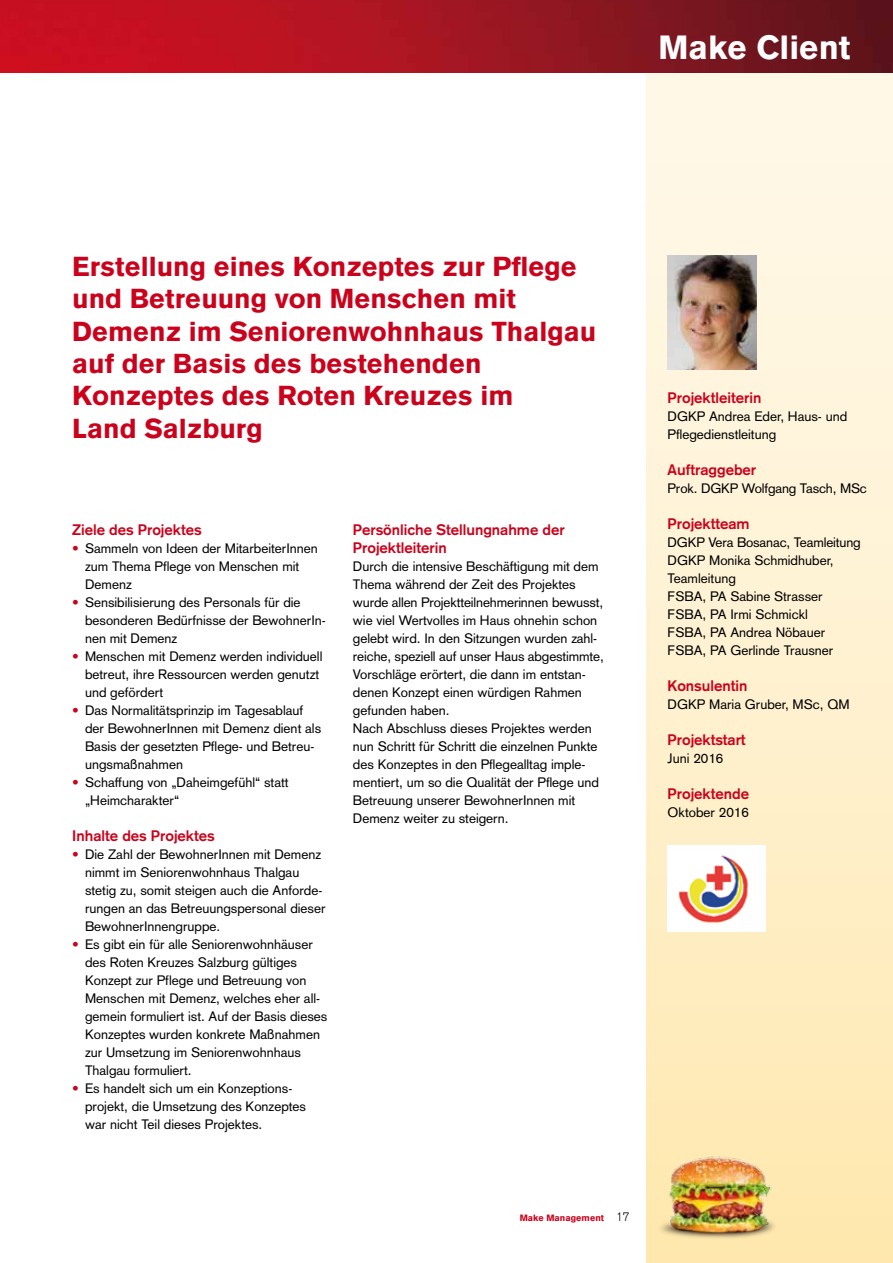
<style>
.page{position:relative;width:893px;height:1263px;background:#fff}
.page>*{position:absolute;margin:0;border:0;box-sizing:border-box;transform-origin:0 0}
.t1{font:900 33px "Akzidenz Grotesk";color:#fff}
.t2{font:900 27px/32.4px "Akzidenz Grotesk";color:#cb021b}
.t3{font:700 15px/18px "Akzidenz Grotesk";color:#cb021b}
.t4{font:13.5px/18px "Akzidenz Grotesk";color:#000}
.t5{font:900 9px "Akzidenz Grotesk";color:#cb021b}
.s1{color:#cb021b}
.s2{font-weight:300;font-size:12px;color:#000}
</style>
<div class="page">
<div style="left:646px;top:72px;width:247px;height:1191px;background:linear-gradient(to bottom,#fffaed,#ffe9b1)"></div>
<img style="left:0;top:0;width:893px;height:72px">
<img style="left:658px;top:1148px;width:121px;height:105px">
<img style="left:668px;top:255px;width:89px;height:115px">
<img style="left:668px;top:845px;width:97px;height:87px">
<h1 class="t1" style="left:658px;top:28px;width:193px">Make Client</h1>
<h2 class="t2" style="left:72px;top:250px;width:526px">Erstellung eines Konzeptes zur Pflege und Betreuung von Menschen mit<br>Demenz im Seniorenwohnhaus Thalgau auf der Basis des bestehenden<br>Konzeptes des Roten Kreuzes im<br>Land Salzburg</h2>
<p class="t3" style="left:72px;top:520px;width:131px">Ziele des Projektes</p>
<p class="t4" style="left:85px;top:539px;width:234px;text-indent:-13px"><span class="s1">•</span> Sammeln von Ideen der MitarbeiterInnen zum Thema Pflege von Menschen mit<br>Demenz</p>
<p class="t4" style="left:85px;top:593px;width:242px;text-indent:-13px"><span class="s1">•</span> Sensibilisierung des Personals für die besonderen Bedürfnisse der BewohnerIn&shy;nen mit Demenz</p>
<p class="t4" style="left:85px;top:647px;width:239px;text-indent:-13px"><span class="s1">•</span> Menschen mit Demenz werden individuell betreut, ihre Ressourcen werden genutzt und gefördert</p>
<p class="t4" style="left:85px;top:701px;width:238px;text-indent:-13px"><span class="s1">•</span> Das Normalitätsprinzip im Tagesablauf der BewohnerInnen mit Demenz dient als Basis der gesetzten Pflege- und Betreu&shy;ungsmaßnahmen</p>
<p class="t4" style="left:85px;top:773px;width:205px;text-indent:-13px"><span class="s1">•</span> Schaffung von „Daheimgefühl“ statt „Heimcharakter“</p>
<p class="t3" style="left:72px;top:826px;width:144px">Inhalte des Projektes</p>
<p class="t4" style="left:85px;top:845px;width:242px;text-indent:-13px"><span class="s1">•</span> Die Zahl der BewohnerInnen mit Demenz nimmt im Seniorenwohnhaus Thalgau stetig zu, somit steigen auch die Anforde&shy;rungen an das Betreuungspersonal dieser BewohnerInnengruppe.</p>
<p class="t4" style="left:85px;top:935px;width:244px;text-indent:-13px"><span class="s1">•</span> Es gibt ein für alle Seniorenwohnhäuser des Roten Kreuzes Salzburg gültiges Konzept zur Pflege und Betreuung von Menschen mit Demenz, welches eher all&shy;gemein formuliert ist. Auf der Basis dieses Konzeptes wurden konkrete Maßnahmen zur Umsetzung im Seniorenwohnhaus Thalgau formuliert.</p>
<p class="t4" style="left:85px;top:1079px;width:223px;text-indent:-13px"><span class="s1">•</span> Es handelt sich um ein Konzeptions&shy;projekt, die Umsetzung des Konzeptes war nicht Teil dieses Projektes.</p>
<p class="t3" style="left:353px;top:520px;width:213px">Persönliche Stellungnahme der<br>Projektleiterin</p>
<p class="t4" style="left:353px;top:557px;width:252px">Durch die intensive Beschäftigung mit dem Thema während der Zeit des Projektes wurde allen Projektteilnehmerinnen bewusst, wie viel Wertvolles im Haus ohnehin schon gelebt wird. In den Sitzungen wurden zahl&shy;reiche, speziell auf unser Haus abgestimmte, Vorschläge erörtert, die dann im entstan&shy;denen Konzept einen würdigen Rahmen gefunden haben.<br>Nach Abschluss dieses Projektes werden nun Schritt für Schritt die einzelnen Punkte des Konzeptes in den Pflegealltag imple&shy;mentiert, um so die Qualität der Pflege und Betreuung unserer BewohnerInnen mit Demenz weiter zu steigern.</p>
<p class="t5" style="left:520px;top:1212px;width:111px">Make Management <span class="s2">17</span></p>
<p class="t3" style="left:668px;top:388px;width:95px">Projektleiterin</p>
<p class="t4" style="left:668px;top:407px;width:181px">DGKP Andrea Eder, Haus- und<br>Pflegedienstleitung</p>
<p class="t3" style="left:668px;top:460px;width:90px">Auftraggeber</p>
<p class="t4" style="left:668px;top:479px;width:201px">Prok. DGKP Wolfgang Tasch, MSc</p>
<p class="t3" style="left:668px;top:514px;width:83px">Projektteam</p>
<p class="t4" style="left:668px;top:533px;width:195px">DGKP Vera Bosanac, Teamleitung<br>DGKP Monika Schmidhuber,<br>Teamleitung<br>FSBA, PA Sabine Strasser<br>FSBA, PA Irmi Schmickl<br>FSBA, PA Andrea Nöbauer<br>FSBA, PA Gerlinde Trausner</p>
<p class="t3" style="left:668px;top:676px;width:81px">Konsulentin</p>
<p class="t4" style="left:668px;top:695px;width:183px">DGKP Maria Gruber, MSc, QM</p>
<p class="t3" style="left:668px;top:730px;width:80px">Projektstart</p>
<p class="t4" style="left:668px;top:749px;width:57px">Juni 2016</p>
<p class="t3" style="left:668px;top:784px;width:83px">Projektende</p>
<p class="t4" style="left:668px;top:803px;width:83px">Oktober 2016</p>
</div>
